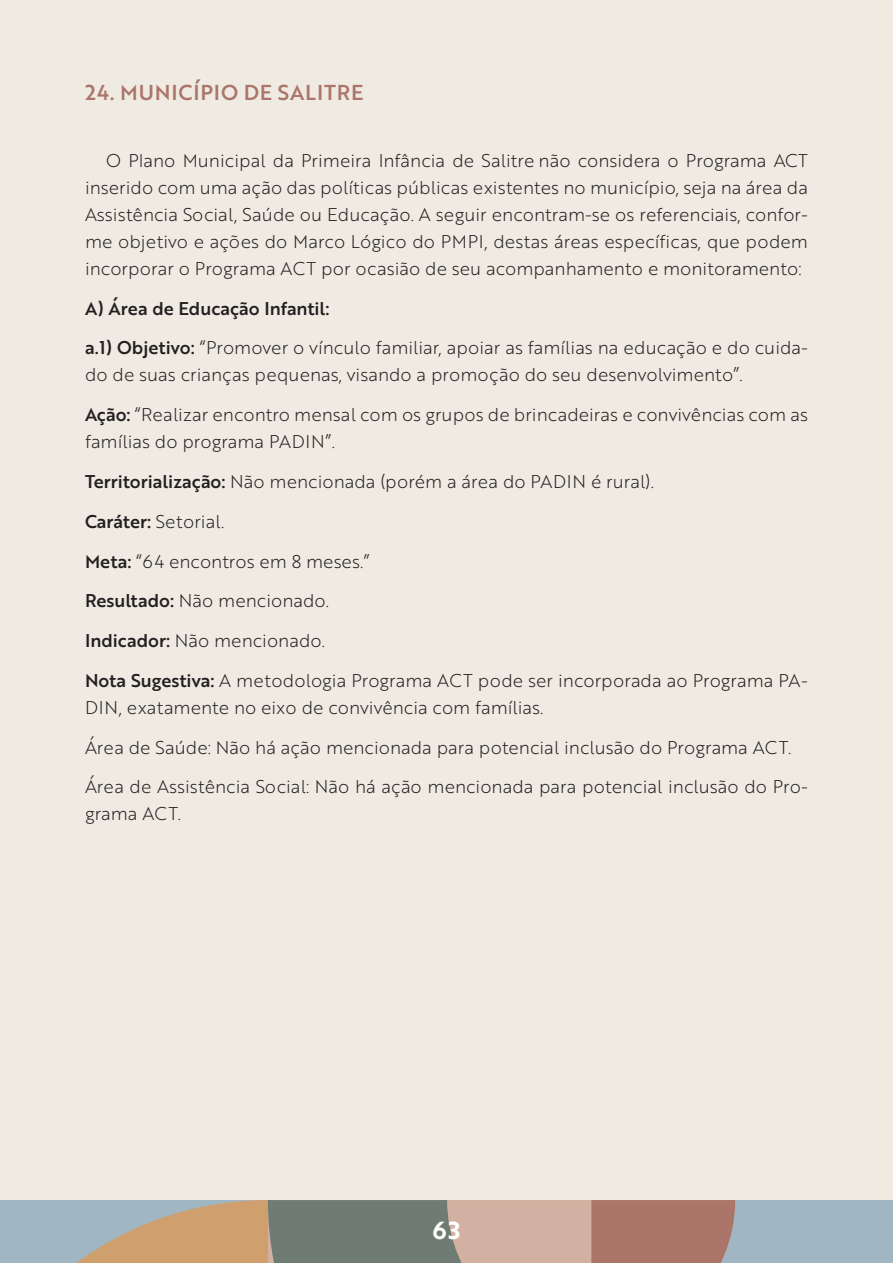
<style>
.page{position:relative;width:893px;height:1263px;background:#efebe2}
.page>*{position:absolute;margin:0;border:0;box-sizing:border-box;transform-origin:0 0}
.t1{font:24px "Brother 1816 Bold";color:#fff}
.t2{font:21px "Brother 1816 Medium";letter-spacing:.04em;color:#ab756a}
.t3{font:18px/27px "Brother 1816 Light";color:#231f20}
.t4{font:18px "Brother 1816 Medium";color:#231f20}
.s1{font-family:"Brother 1816 Medium"}
</style>
<div class="page">
<svg style="left:0;top:1200px;width:893px;height:63px;background:#a69c93"></svg>
<p class="t2" style="left:85px;top:77px;width:280px">24. MUNICÍPIO DE SALITRE</p>
<p class="t3" style="left:85px;top:146px;width:724px;text-align:justify;text-indent:21px">O Plano Municipal da Primeira Infância de Salitre não considera o Programa ACT inserido com uma ação das políticas públicas existentes no município, seja na área da Assistência Social, Saúde ou Educação. A seguir encontram-se os referenciais, confor&shy;me objetivo e ações do Marco Lógico do PMPI, destas áreas específicas, que podem incorporar o Programa ACT por ocasião de seu acompanhamento e monitoramento:</p>
<p class="t4" style="left:85px;top:295px;width:246px">A) Área de Educação Infantil:</p>
<p class="t3" style="left:85px;top:334px;width:724px"><span class="s1">a.1) Objetivo:</span> “Promover o vínculo familiar, apoiar as famílias na educação e do cuida&shy;do de suas crianças pequenas, visando a promoção do seu desenvolvimento”.</p>
<p class="t3" style="left:85px;top:401px;width:724px"><span class="s1">Ação:</span> “Realizar encontro mensal com os grupos de brincadeiras e convivências com as famílias do programa PADIN”.</p>
<p class="t3" style="left:85px;top:467px;width:571px"><span class="s1">Territorialização:</span> Não mencionada (porém a área do PADIN é rural).</p>
<p class="t3" style="left:85px;top:507px;width:141px"><span class="s1">Caráter:</span> Setorial.</p>
<p class="t3" style="left:85px;top:547px;width:286px"><span class="s1">Meta:</span> “64 encontros em 8 meses.”</p>
<p class="t3" style="left:85px;top:587px;width:245px"><span class="s1">Resultado:</span> Não mencionado.</p>
<p class="t3" style="left:85px;top:626px;width:241px"><span class="s1">Indicador:</span> Não mencionado.</p>
<p class="t3" style="left:85px;top:666px;width:724px"><span class="s1">Nota Sugestiva:</span> A metodologia Programa ACT pode ser incorporada ao Programa PA-<br>DIN, exatamente no eixo de convivência com famílias.</p>
<p class="t3" style="left:85px;top:733px;width:708px">Área de Saúde: Não há ação mencionada para potencial inclusão do Programa ACT.</p>
<p class="t3" style="left:85px;top:773px;width:724px">Área de Assistência Social: Não há ação mencionada para potencial inclusão do Pro&shy;grama ACT.</p>
<h1 class="t1" style="left:433px;top:1212px;width:29px">63</h1>
</div>
